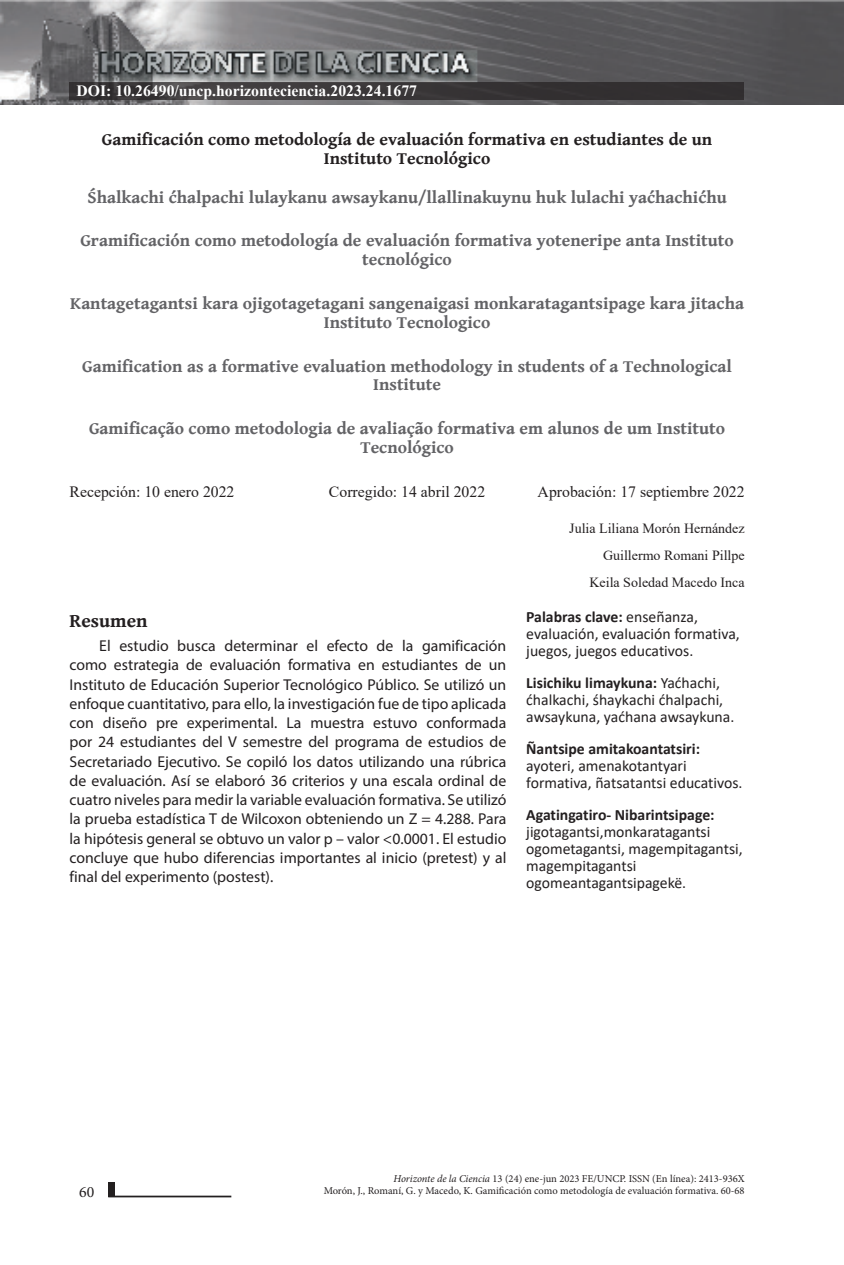
<style>
.page{position:relative;width:844px;height:1265px;background:#fff}
.page>*{position:absolute;margin:0;border:0;box-sizing:border-box;transform-origin:0 0}
.t1{font:700 19.25px "Gentium Book Basic";color:#231f20}
.t2{font:700 17.5px/18.9px "Gentium Book Basic";color:#636366;text-align:center}
.t3{font:700 17.5px/18.9px "Gentium Book Basic";color:#231f20;text-align:center}
.t4{font:15.75px/19.2px "Myriad Pro";color:#231f20;text-align:justify}
.t5{font:15.75px/17px "Calibri";color:#231f20}
.t6{font:15.75px "Times New Roman";color:#231f20}
.t7{font:700 15.75px "Calibri";color:#231f20}
.t8{font:700 15.75px "Times New Roman";color:#fff}
.t9{font:15.75px "Minion Pro";color:#231f20}
.t10{font:14px/26.8px "Times New Roman";color:#231f20;text-align:right}
.t11{font:10.5px/12.6px "Minion Pro";color:#231f20;text-align:right}
.s1{font-weight:700}
.s2{font-style:italic}
</style>
<div class="page">
<img style="left:0;top:0;width:843px;height:104px">
<svg style="left:69px;top:83px;width:674px;height:17px;background:#393637"></svg>
<div style="left:108px;top:1182px;width:7px;height:14px;background:#231f20"></div>
<hr style="left:108px;top:1196px;width:123px;height:1px;background:#231f20">
<p class="t8" style="left:76px;top:80px;width:342px">DOI: 10.26490/uncp.horizonteciencia.2023.24.1677</p>
<p class="t3" style="left:102px;top:129px;width:611px">Gamificación como metodología de evaluación formativa en estudiantes de un<br>Instituto Tecnológico</p>
<p class="t2" style="left:87px;top:187px;width:640px">Śhalkachi ćhalpachi lulaykanu awsaykanu/llallinakuynu huk lulachi yaćhachićhu</p>
<p class="t2" style="left:80px;top:231px;width:654px">Gramificación como metodología de evaluación formativa yoteneripe anta Instituto tecnológico</p>
<p class="t2" style="left:70px;top:293px;width:675px">Kantagetagantsi kara ojigotagetagani sangenaigasi monkaratagantsipage kara jitacha<br>Instituto Tecnologico</p>
<p class="t2" style="left:82px;top:356px;width:651px">Gamification as a formative evaluation methodology in students of a Technological<br>Institute</p>
<p class="t2" style="left:89px;top:418px;width:637px">Gamificação como metodologia de avaliação formativa em alunos de um Instituto<br>Tecnológico</p>
<p class="t6" style="left:69px;top:480px;width:166px">Recepción: 10 enero 2022</p>
<p class="t6" style="left:329px;top:480px;width:158px">Corregido: 14 abril 2022</p>
<p class="t6" style="left:537px;top:480px;width:208px">Aprobación: 17 septiembre 2022</p>
<p class="t10" style="left:569px;top:515px;width:177px">Julia Liliana Morón Hernández<br>Guillermo Romani Pillpe<br>Keila Soledad Macedo Inca</p>
<p class="t1" style="left:69px;top:606px;width:80px">Resumen</p>
<p class="t4" style="left:69px;top:636px;width:438px;text-indent:30px">El estudio busca determinar el efecto de la gamificación como estrategia de evaluación formativa en estudiantes de un Instituto de Educación Superior Tecnológico Público. Se utilizó un enfoque cuantitativo, para ello, la investigación fue de tipo aplicada con diseño pre experimental. La muestra estuvo conformada por 24 estudiantes del V semestre del programa de estudios de Secretariado Ejecutivo. Se copiló los datos utilizando una rúbrica de evaluación. Así se elaboró 36 criterios y una escala ordinal de cuatro niveles para medir la variable evaluación formativa. Se utilizó la prueba estadística T de Wilcoxon obteniendo un Z = 4.288. Para la hipótesis general se obtuvo un valor p – valor &lt;0.0001. El estudio concluye que hubo diferencias importantes al inicio (pretest) y al final del experimento (postest).</p>
<p class="t5" style="left:526px;top:608px;width:215px"><span class="s1">Palabras clave:</span> enseñanza, evaluación, evaluación formativa, juegos, juegos educativos.</p>
<p class="t5" style="left:526px;top:674px;width:210px"><span class="s1">Lisichiku limaykuna:</span> Yaćhachi, ćhalkachi, śhaykachi ćhalpachi, awsaykuna, yaćhana awsaykuna.</p>
<p class="t7" style="left:526px;top:737px;width:175px">Ñantsipe amitakoantatsiri:</p>
<p class="t5" style="left:526px;top:757px;width:218px">ayoteri, amenakotantyari formativa, ñatsatantsi educativos.</p>
<p class="t7" style="left:526px;top:803px;width:190px">Agatingatiro- Nibarintsipage:</p>
<p class="t5" style="left:526px;top:822px;width:218px">jigotagantsi,monkaratagantsi ogometagantsi, magempitagantsi, magempitagantsi ogomeantagantsipagekë.</p>
<p class="t9" style="left:79px;top:1182px;width:17px">60</p>
<p class="t11" style="left:323px;top:1172px;width:422px"><span class="s2">Horizonte de la Ciencia</span> 13 (24) ene-jun 2023 FE/UNCP. ISSN (En línea): 2413-936X<br>Morón, J., Romaní, G. y Macedo, K. Gamificación como metodología de evaluación formativa. 60-68</p>
</div>
